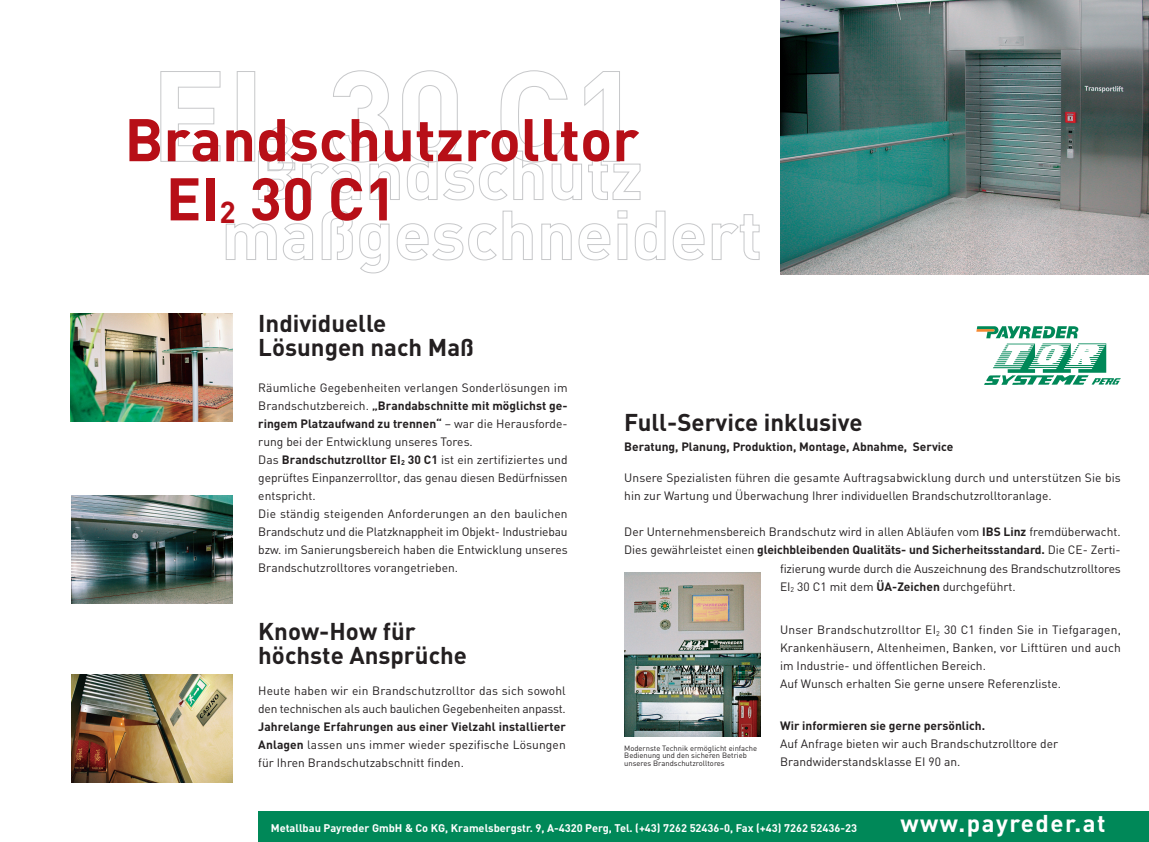
<style>
.page{position:relative;width:1149px;height:842px;background:#fff}
.page>*{position:absolute;margin:0;border:0;box-sizing:border-box;transform-origin:0 0}
.t1{font:700 59.2px/59.2px "DIN";color:#b70f17}
.t2{font:700 24px/24px "DIN";color:#231f20}
.t3{font:700 24px "DIN";letter-spacing:.06em;color:#fff}
.t4{font:12px/18px "DIN";color:#231f20}
.t5{font:700 12px "DIN";color:#231f20}
.t6{font:700 11px "DIN";color:#fff}
.t7{font:7.6px/7.6px "DIN";color:#231f20}
.s1{font-size:30px}
.s2{font-weight:700}
.s3{font-weight:400}
</style>
<div class="page">
<svg style="left:160px;top:71px;width:61px;height:91px"></svg>
<div style="left:237px;top:71px;width:18px;height:91px;border:1px solid #c7c8ca"></div>
<svg style="left:258px;top:70px;width:383px;height:131px"></svg>
<svg style="left:225px;top:223px;width:88px;height:38px"></svg>
<svg style="left:321px;top:210px;width:69px;height:64px"></svg>
<svg style="left:396px;top:210px;width:137px;height:51px"></svg>
<svg style="left:541px;top:223px;width:31px;height:37px"></svg>
<svg style="left:578px;top:223px;width:32px;height:38px"></svg>
<svg style="left:617px;top:210px;width:10px;height:50px"></svg>
<svg style="left:634px;top:210px;width:31px;height:51px"></svg>
<svg style="left:672px;top:223px;width:32px;height:38px"></svg>
<svg style="left:711px;top:214px;width:49px;height:46px"></svg>
<div style="left:259px;top:812px;width:889px;height:30px;background:#008858"></div>
<svg style="left:976px;top:326px;width:144px;height:59px"></svg>
<img style="left:780px;top:0;width:368px;height:274px">
<img style="left:71px;top:313px;width:161px;height:108px">
<img style="left:71px;top:675px;width:162px;height:108px">
<img style="left:71px;top:495px;width:162px;height:108px">
<img style="left:624px;top:572px;width:136px;height:164px">
<h1 class="t1" style="left:166px;top:108px;width:475px;text-indent:-41px">Brandschutzrolltor<br>EI<span class="s1">2</span> 30 C1</h1>
<h2 class="t2" style="left:258px;top:310px;width:217px">Individuelle<br>Lösungen nach Maß</h2>
<p class="t4" style="left:258px;top:378px;width:311px">Räumliche Gegebenheiten verlangen Sonderlösungen im Brandschutzbereich. <span class="s2">„Brandabschnitte mit möglichst ge&shy;ringem Platzaufwand zu trennen“</span> – war die Herausforde&shy;rung bei der Entwicklung unseres Tores.<br>Das <span class="s2">Brandschutzrolltor EI</span><sub>2</sub> <span class="s2">30 C1</span> ist ein zertifiziertes und geprüftes Einpanzerrolltor, das genau diesen Bedürfnissen entspricht.<br>Die ständig steigenden Anforderungen an den baulichen Brandschutz und die Platzknappheit im Objekt- Industriebau bzw. im Sanierungsbereich haben die Entwicklung unseres Brandschutzrolltores vorangetrieben.</p>
<h2 class="t2" style="left:258px;top:618px;width:210px">Know-How für höchste Ansprüche</h2>
<p class="t4" style="left:258px;top:681px;width:309px">Heute haben wir ein Brandschutzrolltor das sich sowohl den technischen als auch baulichen Gegebenheiten anpasst.</p>
<p class="t4" style="left:258px;top:717px;width:309px;text-align:justify"><span class="s2">Jahrelange Erfahrungen aus einer Vielzahl installierter Anlagen</span> lassen uns immer wieder spezifische Lösungen für Ihren Brandschutzabschnitt finden.</p>
<h2 class="t2" style="left:624px;top:409px;width:240px">Full-Service inklusive</h2>
<p class="t5" style="left:624px;top:438px;width:330px">Beratung, Planung, Produktion, Montage, Abnahme, Service</p>
<p class="t4" style="left:624px;top:469px;width:498px">Unsere Spezialisten führen die gesamte Auftragsabwicklung durch und unterstützen Sie bis hin zur Wartung und Überwachung Ihrer individuellen Brandschutzrolltoranlage.</p>
<p class="t4" style="left:624px;top:523px;width:498px">Der Unternehmensbereich Brandschutz wird in allen Abläufen vom <span class="s2">IBS Linz</span> fremdüberwacht.</p>
<p class="t5" style="left:624px;top:542px;width:498px"><span class="s3">Dies gewährleistet einen</span> gleichbleibenden Qualitäts- und Sicherheitsstandard. <span class="s3">Die CE- Zerti-</span></p>
<p class="t4" style="left:779px;top:559px;width:342px">fizierung wurde durch die Auszeichnung des Brandschutzrolltores</p>
<p class="t4" style="left:779px;top:577px;width:237px">EI<sub>2</sub> 30 C1 mit dem <span class="s2">ÜA-Zeichen</span> durchgeführt.</p>
<p class="t7" style="left:624px;top:744px;width:134px">Modernste Technik ermöglicht einfache<br>Bedienung und den sicheren Betrieb unseres Brandschutzrolltores</p>
<p class="t4" style="left:779px;top:620px;width:342px">Unser Brandschutzrolltor EI<sub>2</sub> 30 C1 finden Sie in Tiefgaragen, Krankenhäusern, Altenheimen, Banken, vor Lifttüren und auch im Industrie- und öffentlichen Bereich.<br>Auf Wunsch erhalten Sie gerne unsere Referenzliste.</p>
<p class="t5" style="left:779px;top:718px;width:206px">Wir informieren sie gerne persönlich.</p>
<p class="t4" style="left:779px;top:734px;width:279px">Auf Anfrage bieten wir auch Brandschutzrolltore der<br>Brandwiderstandsklasse EI 90 an.</p>
<p class="t6" style="left:271px;top:821px;width:587px">Metallbau Payreder GmbH &amp; Co KG, Kramelsbergstr. 9, A-4320 Perg, Tel. (+43) 7262 52436-0, Fax (+43) 7262 52436-23</p>
<h2 class="t3" style="left:900px;top:808px;width:206px">www.payreder.at</h2>
</div>
